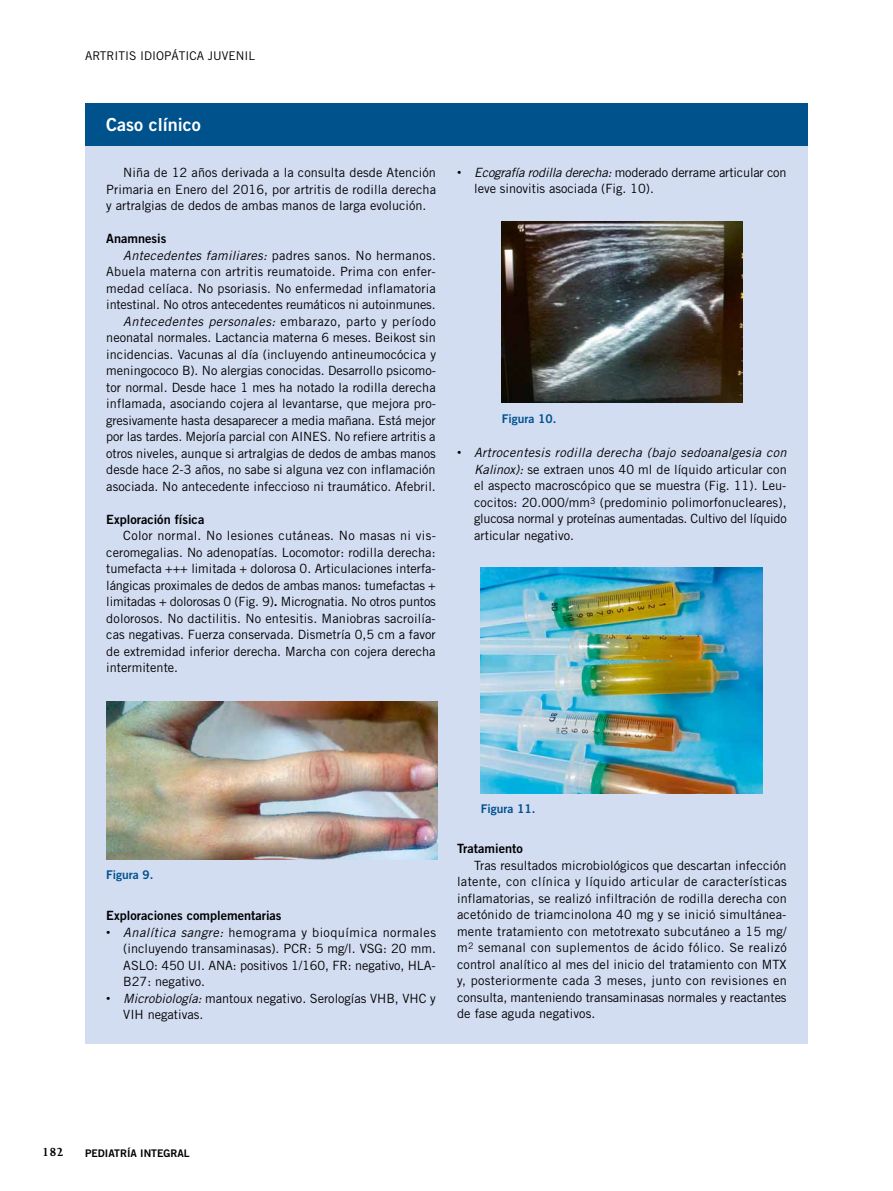
<style>
.page{position:relative;width:893px;height:1191px;background:#fff}
.page>*{position:absolute;margin:0;border:0;box-sizing:border-box;transform-origin:0 0}
.t1{font:18px "Trade Gothic Bold Two";color:#fff}
.t2{font:700 13.5px "Joanna MT Std";color:#000}
.t3{font:12.75px/16.5px "Trade Gothic";color:#000;text-align:justify}
.t4{font:12.75px "Trade Gothic Bold Two";color:#000}
.t5{font:12px "Trade Gothic Bold Two";color:#00528d}
.t6{font:12px "Trade Gothic";color:#000}
.t7{font:10.5px "Trade Gothic Bold Two";color:#000}
.s1{font-style:italic}
.s2{font-family:"Trade Gothic Bold Two"}
.s3{font-family:"Adobe Caslon Pro"}
</style>
<div class="page">
<div style="left:85px;top:145px;width:723px;height:898px;background:#d3ddf2"></div>
<div style="left:85px;top:103px;width:723px;height:42px;background:#00528d"></div>
<img style="left:106px;top:702px;width:332px;height:157px">
<img style="left:502px;top:222px;width:240px;height:180px">
<img style="left:481px;top:567px;width:282px;height:226px">
<p class="t6" style="left:85px;top:49px;width:172px">Artritis idiopática juvenil</p>
<h1 class="t1" style="left:106px;top:114px;width:96px">Caso clínico</h1>
<p class="t3" style="left:106px;top:164px;width:331px;text-indent:17px">Niña de 12 años derivada a la consulta desde Atención Primaria en Enero del 2016, por artritis de rodilla derecha y artralgias de dedos de ambas manos de larga evolución.</p>
<p class="t4" style="left:106px;top:231px;width:62px">Anamnesis</p>
<p class="t3" style="left:106px;top:247px;width:331px;text-align:right"><span class="s1">Antecedentes familiares:</span> padres sanos. No hermanos.<br>Abuela materna con artritis reumatoide. Prima con enfer&shy;medad celíaca. No psoriasis. No enfermedad inflamatoria intestinal. No otros antecedentes reumáticos ni autoinmunes.<br><span class="s1">Antecedentes personales:</span> embarazo, parto y período neonatal normales. Lactancia materna 6 meses. Beikost sin incidencias. Vacunas al día (incluyendo antineumocócica y meningococo B). No alergias conocidas. Desarrollo psicomo&shy;tor normal. Desde hace 1 mes ha notado la rodilla derecha inflamada, asociando cojera al levantarse, que mejora pro&shy;gresivamente hasta desaparecer a media mañana. Está mejor por las tardes. Mejoría parcial con AINES. No refiere artritis a otros niveles, aunque si artralgias de dedos de ambas manos desde hace 2-3 años, no sabe si alguna vez con inflamación asociada. No antecedente infeccioso ni traumático. Afebril.</p>
<p class="t4" style="left:106px;top:511px;width:100px">Exploración física</p>
<p class="t3" style="left:106px;top:527px;width:331px;text-indent:17px">Color normal. No lesiones cutáneas. No masas ni vis&shy;ceromegalias. No adenopatías. Locomotor: rodilla derecha: tumefacta +++ limitada + dolorosa 0. Articulaciones interfa&shy;lángicas proximales de dedos de ambas manos: tumefactas + limitadas + dolorosas 0 (Fig. 9)<span class="s2">.</span> Micrognatia. No otros puntos dolorosos. No dactilitis. No entesitis. Maniobras sacroilía&shy;cas negativas. Fuerza conservada. Dismetría 0,5 cm a favor de extremidad inferior derecha. Marcha con cojera derecha intermitente.</p>
<p class="t3" style="left:474px;top:164px;width:314px;text-indent:-17px"><span class="s3">•</span> <span class="s1">Ecografía rodilla derecha:</span> moderado derrame articular con leve sinovitis asociada (Fig. 10).</p>
<p class="t5" style="left:502px;top:411px;width:56px">Figura 10.</p>
<p class="t3" style="left:474px;top:444px;width:314px;text-indent:-17px"><span class="s3">•</span> <span class="s1">Artrocentesis rodilla derecha (bajo sedoanalgesia con Kalinox):</span> se extraen unos 40 ml de líquido articular con el aspecto macroscópico que se muestra (Fig. 11). Leu&shy;cocitos: 20.000/mm<sup>3</sup> (predominio polimorfonucleares), glucosa normal y proteínas aumentadas. Cultivo del líquido articular negativo.</p>
<p class="t5" style="left:106px;top:867px;width:49px">Figura 9.</p>
<p class="t4" style="left:106px;top:907px;width:177px">Exploraciones complementarias</p>
<p class="t3" style="left:123px;top:923px;width:314px;text-indent:-17px"><span class="s3">•</span> <span class="s1">Analítica sangre:</span> hemograma y bioquímica normales (incluyendo transaminasas). PCR: 5 mg/l. VSG: 20 mm.<br>ASLO: 450 UI. ANA: positivos 1/160, FR: negativo, HLA-B27: negativo.</p>
<p class="t3" style="left:123px;top:989px;width:314px;text-indent:-17px"><span class="s3">•</span> <span class="s1">Microbiología:</span> mantoux negativo. Serologías VHB, VHC y<br>VIH negativas.</p>
<p class="t5" style="left:481px;top:801px;width:56px">Figura 11.</p>
<p class="t4" style="left:457px;top:841px;width:67px">Tratamiento</p>
<p class="t3" style="left:457px;top:857px;width:331px;text-indent:17px">Tras resultados microbiológicos que descartan infección latente, con clínica y líquido articular de características inflamatorias, se realizó infiltración de rodilla derecha con acetónido de triamcinolona 40 mg y se inició simultánea&shy;mente tratamiento con metotrexato subcutáneo a 15 mg/ m<sup>2</sup> semanal con suplementos de ácido fólico. Se realizó control analítico al mes del inicio del tratamiento con MTX y, posteriormente cada 3 meses, junto con revisiones en consulta, manteniendo transaminasas normales y reactantes de fase aguda negativos.</p>
<p class="t2" style="left:42px;top:1144px;width:23px">182</p>
<p class="t7" style="left:85px;top:1146px;width:106px">PEDIATRÍA INTEGRAL</p>
</div>
